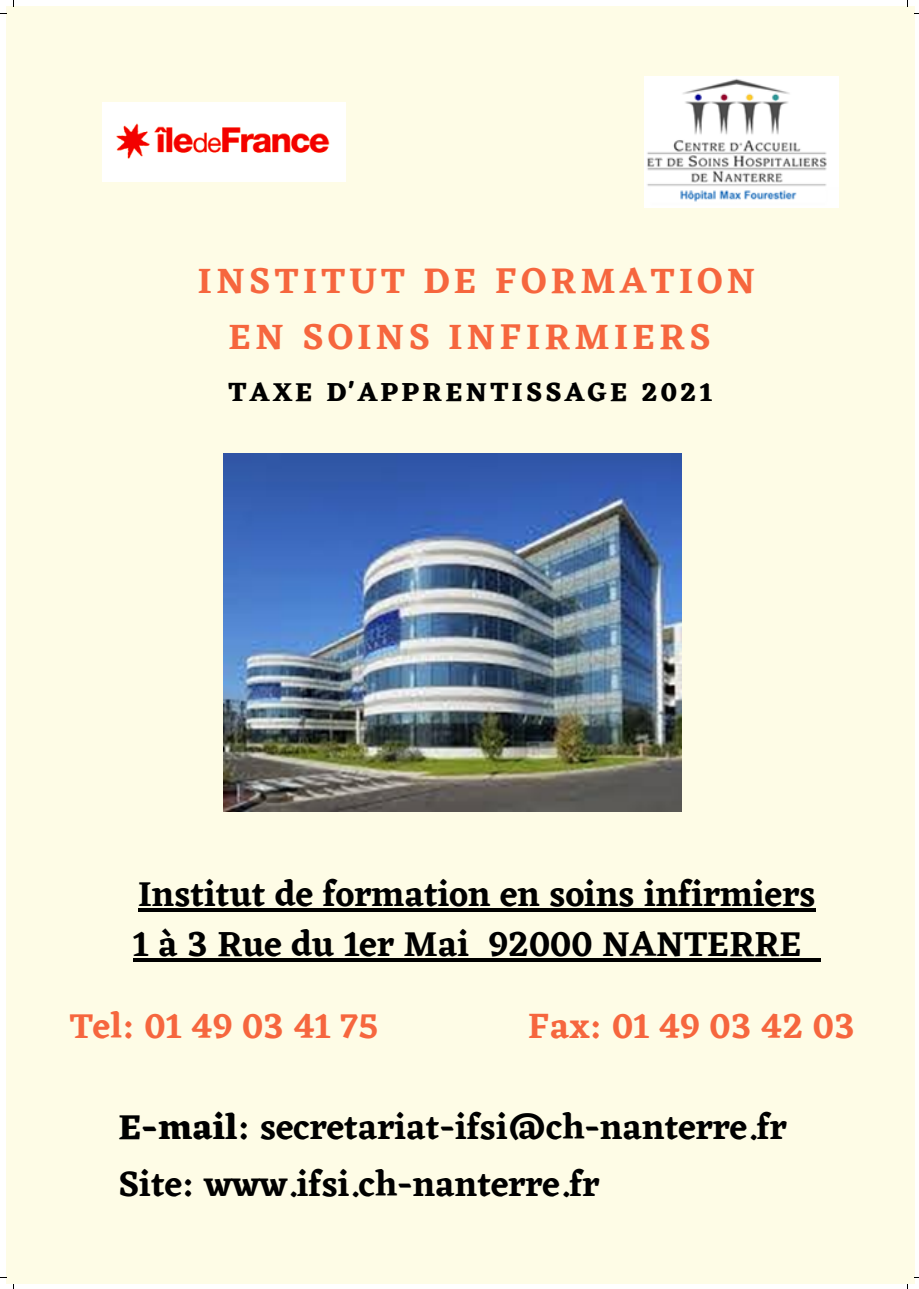
<style>
.page{position:relative;width:919px;height:1289px;background:#fff}
.page>*{position:absolute;margin:0;border:0;box-sizing:border-box;transform-origin:0 0}
.t1{font:600 36.75px/55.7px "Eczar";letter-spacing:.12em;color:#f6663e;text-align:center}
.t2{font:600 36px/50.1px "Eczar";color:#000}
.t3{font:600 36px "Eczar";color:#f6663e}
.t4{font:700 27px "Eczar";letter-spacing:.12em;color:#000}
.s1{font-weight:700}
</style>
<div class="page">
<div style="left:6px;top:6px;width:907px;height:1277px;background:#fefce6"></div>
<img style="left:224px;top:454px;width:457px;height:357px">
<img style="left:102px;top:102px;width:243px;height:79px">
<img style="left:644px;top:76px;width:193px;height:131px">
<hr style="left:138px;top:908px;width:677px;height:3px;background:#000">
<hr style="left:133px;top:958px;width:336px;height:3px;background:#000">
<hr style="left:469px;top:958px;width:19px;height:3px;background:#000">
<hr style="left:488px;top:958px;width:313px;height:3px;background:#000">
<hr style="left:801px;top:958px;width:19px;height:3px;background:#000">
<p class="t1" style="left:198px;top:252px;width:558px">INSTITUT DE FORMATION<br>EN SOINS INFIRMIERS</p>
<p class="t4" style="left:228px;top:375px;width:485px">TAXE D'APPRENTISSAGE 2021</p>
<p class="t2" style="left:133px;top:868px;width:684px">Institut de formation en soins infirmiers<br>1 à 3 Rue du 1er Mai 92000 NANTERRE</p>
<p class="t3" style="left:70px;top:1004px;width:310px">Tel: 01 49 03 41 75</p>
<p class="t3" style="left:528px;top:1004px;width:328px">Fax: 01 49 03 42 03</p>
<p class="t2" style="left:118px;top:1098px;width:669px;line-height:56.6px"><span class="s1">E-mail</span>: secretariat-ifsi@ch-nanterre.fr<br>Site: www.ifsi.ch-nanterre.fr</p>
</div>
